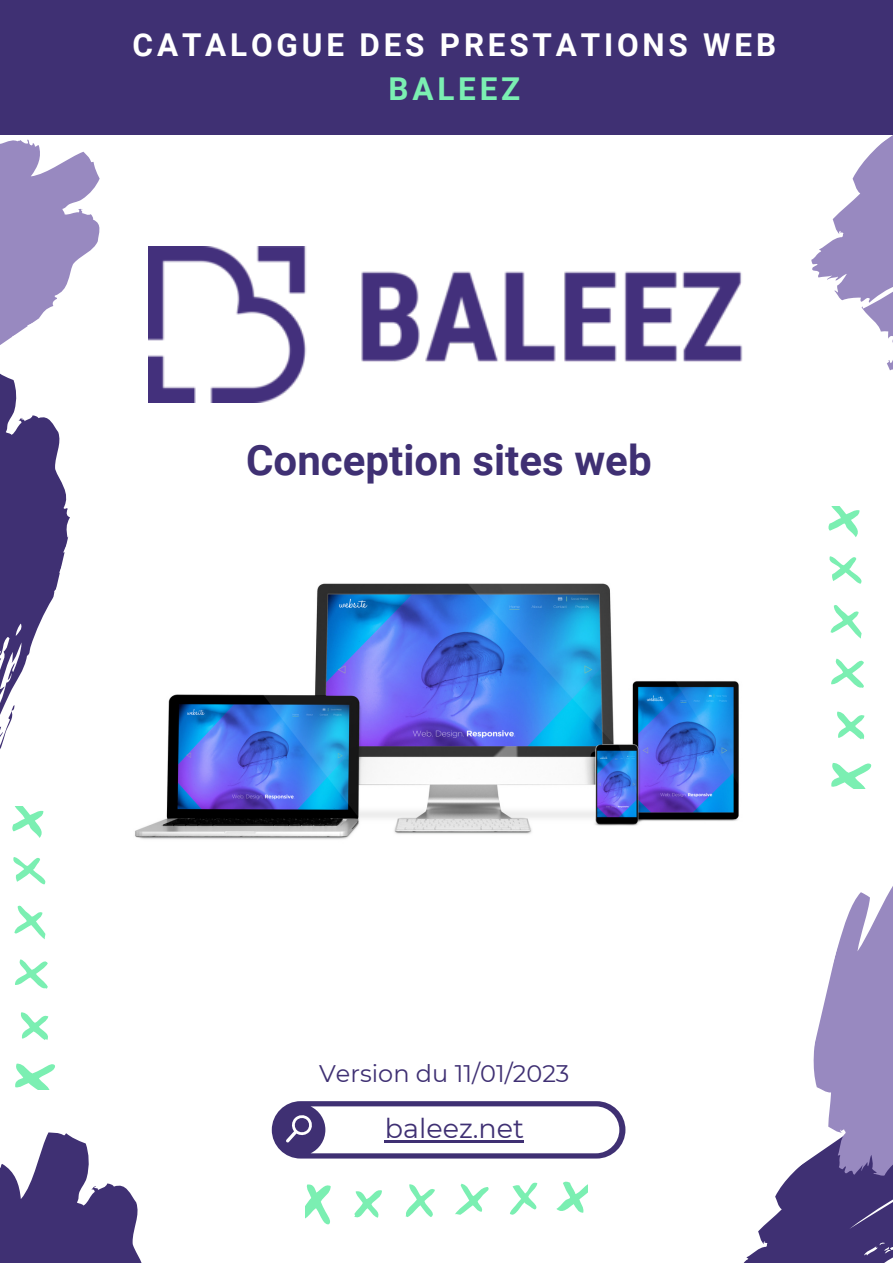
<style>
.page{position:relative;width:893px;height:1264px;background:#fff}
.page>*{position:absolute;margin:0;border:0;box-sizing:border-box;transform-origin:0 0}
.t1{font:700 42px "Roboto";color:#3f3073}
.t2{font:700 31.5px "Roboto";letter-spacing:.12em;color:#fff}
.t3{font:700 31.5px "Roboto";letter-spacing:.12em;color:#7befb2}
.t4{font:27px "Montserrat";color:#3f3073}
.t5{font:24px "Montserrat";color:#3f3073}
</style>
<div class="page">
<svg style="left:0;top:134px;width:150px;height:197px"></svg>
<svg style="left:0;top:331px;width:70px;height:476px"></svg>
<svg style="left:0;top:703px;width:17px;height:53px"></svg>
<div style="left:0;top:0;width:892px;height:134px;background:#3f3073"></div>
<svg style="left:12px;top:807px;width:32px;height:31px"></svg>
<svg style="left:13px;top:857px;width:33px;height:27px"></svg>
<svg style="left:14px;top:905px;width:31px;height:34px"></svg>
<svg style="left:15px;top:959px;width:33px;height:30px"></svg>
<svg style="left:21px;top:1012px;width:28px;height:28px"></svg>
<svg style="left:828px;top:506px;width:32px;height:31px"></svg>
<svg style="left:829px;top:556px;width:32px;height:27px"></svg>
<svg style="left:830px;top:605px;width:31px;height:33px"></svg>
<svg style="left:831px;top:658px;width:32px;height:30px"></svg>
<svg style="left:744px;top:763px;width:148px;height:499px"></svg>
<svg style="left:837px;top:711px;width:28px;height:28px"></svg>
<svg style="left:0;top:1063px;width:141px;height:199px"></svg>
<svg style="left:556px;top:1181px;width:31px;height:32px"></svg>
<svg style="left:510px;top:1182px;width:27px;height:32px"></svg>
<svg style="left:455px;top:1183px;width:34px;height:31px"></svg>
<svg style="left:405px;top:1184px;width:30px;height:33px"></svg>
<svg style="left:305px;top:1184px;width:26px;height:40px"></svg>
<svg style="left:354px;top:1190px;width:28px;height:28px"></svg>
<svg style="left:774px;top:134px;width:118px;height:237px"></svg>
<img style="left:135px;top:583px;width:668px;height:297px">
<img style="left:148px;top:246px;width:595px;height:157px">
<div style="left:272px;top:1101px;width:353px;height:57px;background:#3f3073;border-radius:29px"></div>
<svg style="left:286px;top:1106px;width:333px;height:47px;background:#e7e5ed"></svg>
<hr style="left:385px;top:1140px;width:139px;height:2px;background:#3f3073">
<p class="t2" style="left:133px;top:27px;width:645px">CATALOGUE DES PRESTATIONS WEB</p>
<p class="t3" style="left:388px;top:70px;width:133px">BALEEZ</p>
<h1 class="t1" style="left:246px;top:436px;width:407px">Conception sites web</h1>
<p class="t5" style="left:319px;top:1059px;width:252px">Version du 11/01/2023</p>
<p class="t4" style="left:385px;top:1111px;width:141px">baleez.net</p>
</div>
